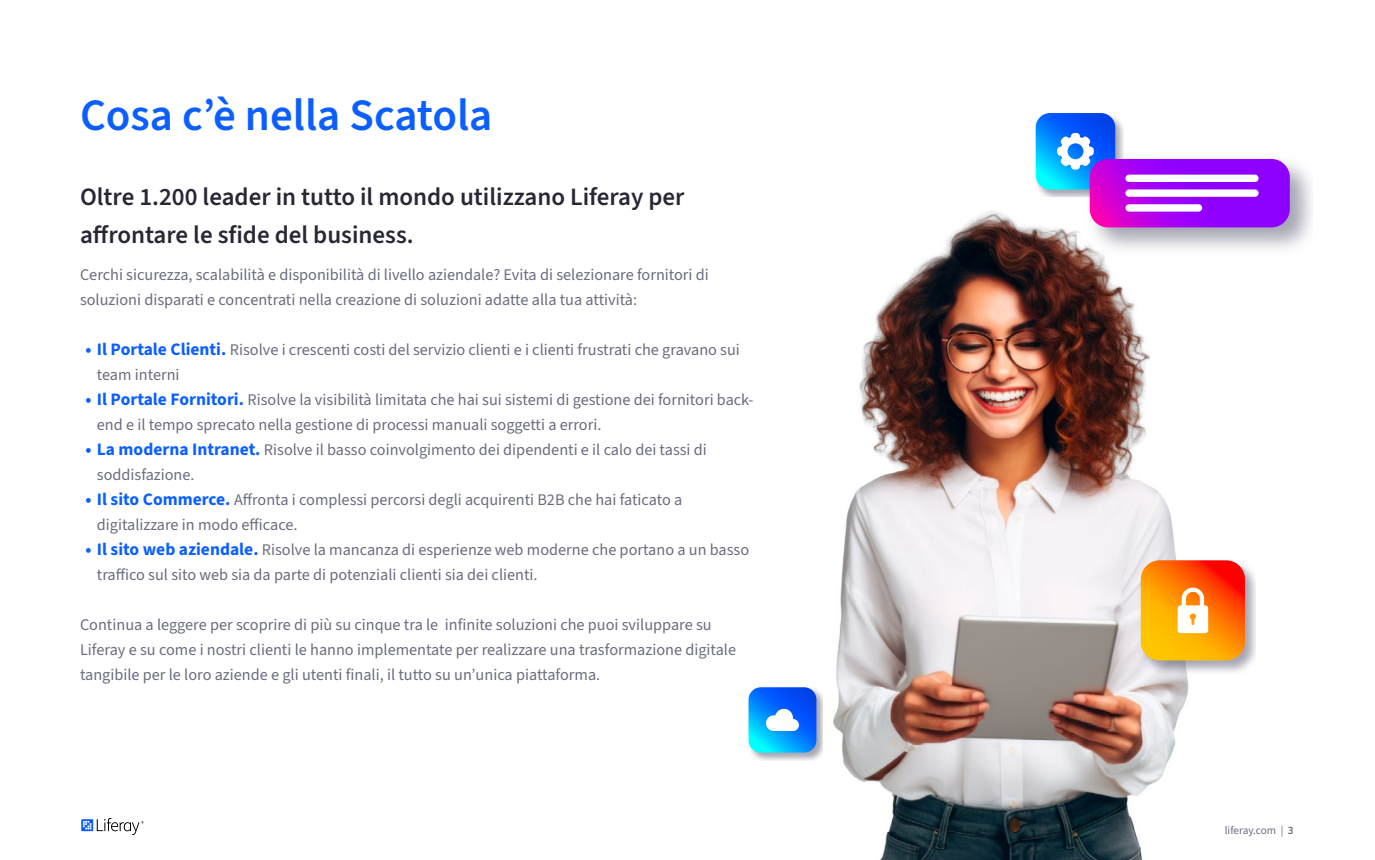
<style>
.page{position:relative;width:1375px;height:860px;background:#fff}
.page>*{position:absolute;margin:0;border:0;box-sizing:border-box;transform-origin:0 0}
.t1{font:600 45px "Source Sans 3";color:#0b5fff}
.t2{font:600 25px/37.5px "Source Sans 3";color:#272833}
.t3{font:16.25px/25px "Source Sans 3";color:#6b6c7e}
.t4{font:11.25px "Source Sans 3";color:#6b6c7e}
.s1{font-weight:700;font-size:17.5px;color:#0b5fff}
.s2{font-weight:600}
</style>
<div class="page">
<svg style="left:81px;top:818px;width:63px;height:17px"></svg>
<img style="left:797px;top:211px;width:392px;height:649px">
<img style="left:1035px;top:125px;width:1px;height:53px">
<img style="left:748px;top:684px;width:75px;height:76px">
<svg style="left:749px;top:687px;width:67px;height:66px;background:#2696fb"></svg>
<img style="left:1136px;top:555px;width:120px;height:118px">
<svg style="left:1141px;top:560px;width:104px;height:100px;background:#fd8f1e"></svg>
<img style="left:1080px;top:163px;width:232px;height:99px">
<svg style="left:1036px;top:113px;width:254px;height:114px"></svg>
<div style="left:1125px;top:175px;width:134px;height:7px;background:#fff;border-radius:4px"></div>
<div style="left:1125px;top:189px;width:134px;height:8px;background:#fff;border-radius:4px"></div>
<div style="left:1125px;top:204px;width:77px;height:8px;background:#fff;border-radius:4px"></div>
<h1 class="t1" style="left:80px;top:85px;width:414px">Cosa c’è nella Scatola</h1>
<h2 class="t2" style="left:80px;top:179px;width:606px">Oltre 1.200 leader in tutto il mondo utilizzano Liferay per affrontare le sfide del business.</h2>
<p class="t3" style="left:80px;top:263px;width:630px">Cerchi sicurezza, scalabilità e disponibilità di livello aziendale? Evita di selezionare fornitori di soluzioni disparati e concentrati nella creazione di soluzioni adatte alla tua attività:</p>
<p class="t3" style="left:97px;top:338px;width:645px;text-indent:-11px"><span class="s1">• Il Portale Clienti.</span> Risolve i crescenti costi del servizio clienti e i clienti frustrati che gravano sui team interni</p>
<p class="t3" style="left:97px;top:388px;width:658px;text-indent:-11px"><span class="s1">• Il Portale Fornitori.</span> Risolve la visibilità limitata che hai sui sistemi di gestione dei fornitori back&shy;end e il tempo sprecato nella gestione di processi manuali soggetti a errori.</p>
<p class="t3" style="left:97px;top:438px;width:612px;text-indent:-11px"><span class="s1">• La moderna Intranet.</span> Risolve il basso coinvolgimento dei dipendenti e il calo dei tassi di soddisfazione.</p>
<p class="t3" style="left:97px;top:488px;width:587px;text-indent:-11px"><span class="s1">• Il sito Commerce.</span> Affronta i complessi percorsi degli acquirenti B2B che hai faticato a digitalizzare in modo efficace.</p>
<p class="t3" style="left:97px;top:538px;width:654px;text-indent:-11px"><span class="s1">• Il sito web aziendale.</span> Risolve la mancanza di esperienze web moderne che portano a un basso traffico sul sito web sia da parte di potenziali clienti sia dei clienti.</p>
<p class="t3" style="left:80px;top:613px;width:658px">Continua a leggere per scoprire di più su cinque tra le infinite soluzioni che puoi sviluppare su<br>Liferay e su come i nostri clienti le hanno implementate per realizzare una trasformazione digitale tangibile per le loro aziende e gli utenti finali, il tutto su un’unica piattaforma.</p>
<p class="t4" style="left:1225px;top:823px;width:71px">liferay.com | <span class="s2">3</span></p>
</div>
